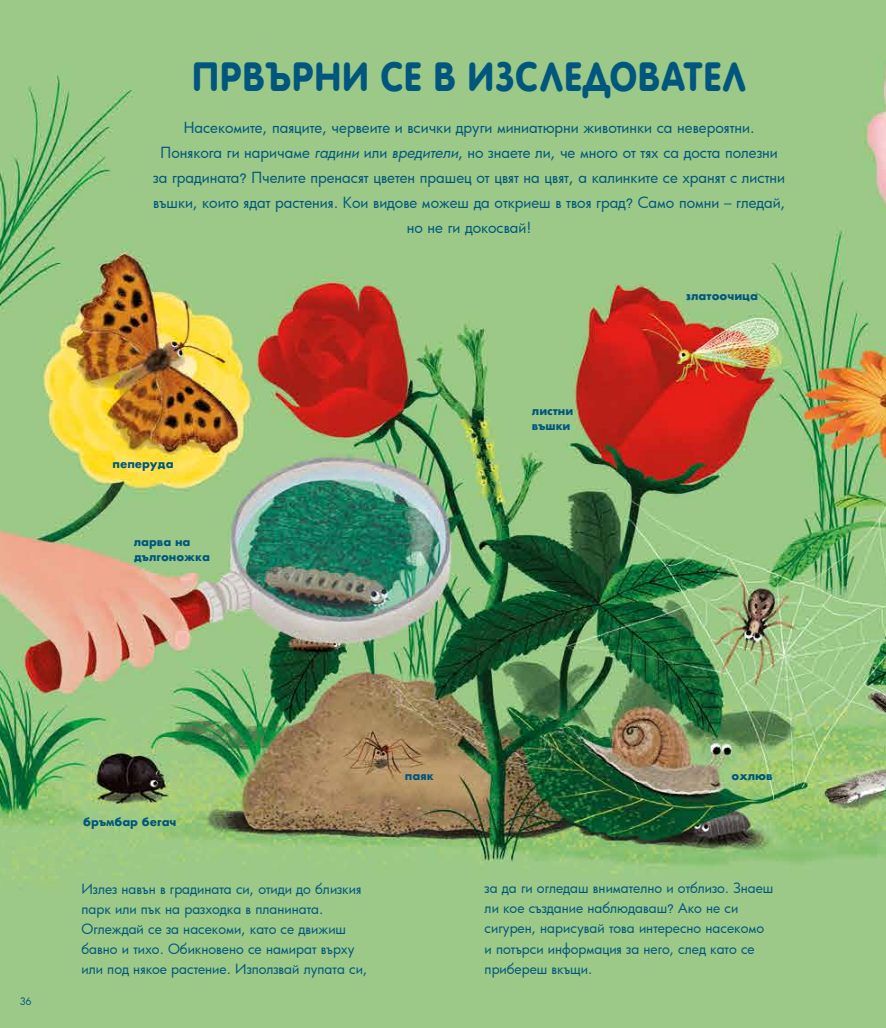
<style>
.page{position:relative;width:886px;height:1028px;background:#fff}
.page>*{position:absolute;margin:0;border:0;box-sizing:border-box;transform-origin:0 0}
.t1{font:700 42.62px "SP Round";color:#00567d;scale:.91 1}
.t2{font:15px/25px "Futura";color:#00567d;text-align:center}
.t3{font:13.75px/20px "Futura";color:#00567d}
.t4{font:700 11.25px/15px "Futura";color:#00567d}
.t5{font:10px "Futura";color:#00567d}
.s1{font-style:italic}
.s2{font-family:"Helen Bg"}
</style>
<div class="page">
<img style="left:0;top:0;width:886px;height:1028px">
<h1 class="t1" style="left:192px;top:54px;width:611px">ПРВЪРНИ СЕ В ИЗСЛЕДОВАТЕЛ</h1>
<p class="t2" style="left:153px;top:115px;width:633px">Насекомите, паяците, червеите и всички други миниатюрни животинки са невероятни.<br>Понякога ги наричаме <span class="s1">гадини</span> или <span class="s1">вредители</span>, но знаете ли, че много от тях са доста полезни за градината<span class="s2">?</span> Пчелите пренасят цветен прашец от цвят на цвят, а калинките се хранят с листни въшки, които ядат растения. Кои видове можеш да откриеш в твоя град<span class="s2">?</span> Само помни – гледай, но не ги докосвай!</p>
<p class="t4" style="left:112px;top:456px;width:63px">пеперуда</p>
<p class="t4" style="left:134px;top:534px;width:78px">ларва на дългоножка</p>
<p class="t4" style="left:532px;top:403px;width:43px">листни въшки</p>
<p class="t4" style="left:686px;top:288px;width:73px">златоочица</p>
<p class="t5" style="left:20px;top:995px;width:13px">36</p>
<p class="t4" style="left:83px;top:814px;width:95px">бръмбар бегач</p>
<p class="t4" style="left:405px;top:767px;width:30px">паяк</p>
<p class="t4" style="left:731px;top:767px;width:43px">охлюв</p>
<p class="t3" style="left:81px;top:878px;width:287px">Излез навън в градината си, отиди до близкия парк или пък на разходка в планината.<br>Оглеждай се за насекоми, като се движиш бавно и тихо. Обикновено се намират върху или под някое растение. Използвай лупата си,</p>
<p class="t3" style="left:485px;top:878px;width:290px">за да ги огледаш внимателно и отблизо. Знаеш ли кое създание наблюдаваш<span class="s2">?</span> Ако не си сигурен, нарисувай това интересно насекомо и потърси информация за него, след като се прибереш вкъщи.</p>
</div>
